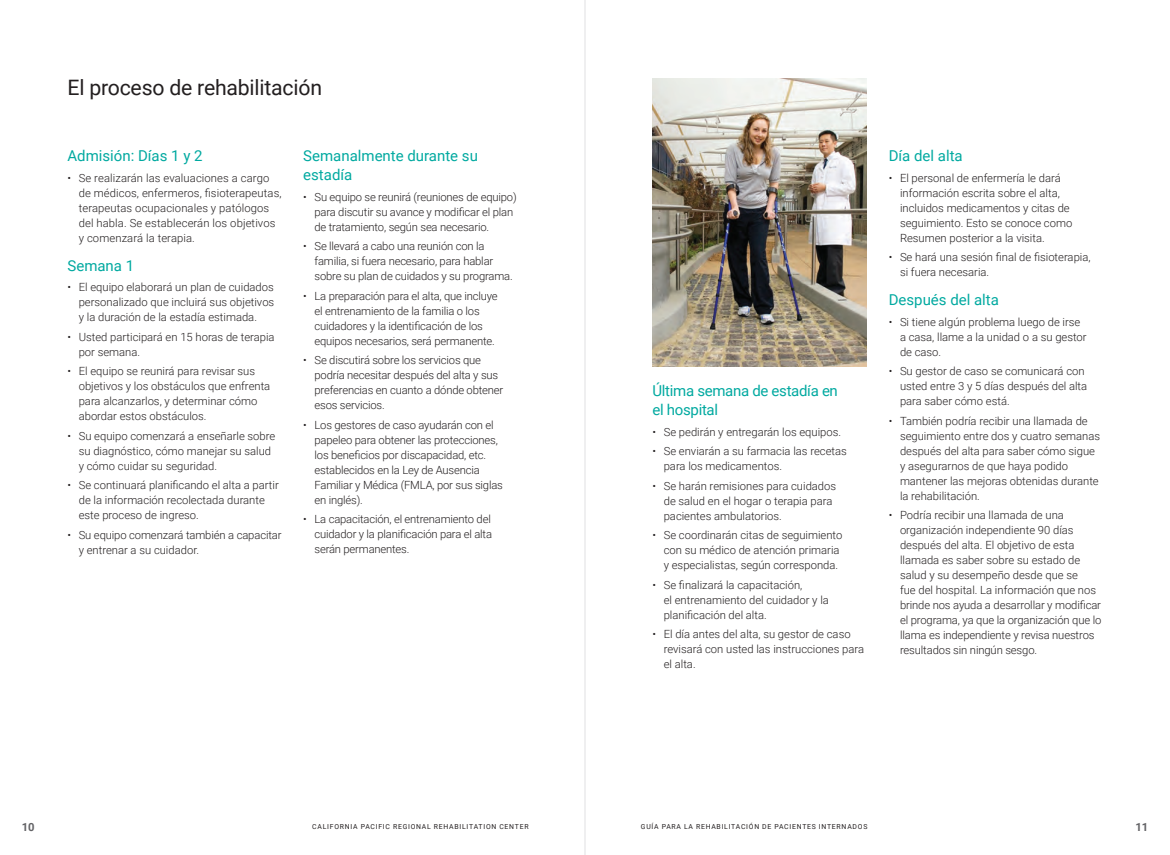
<style>
.page{position:relative;width:1170px;height:855px;background:#fff}
.page>*{position:absolute;margin:0;border:0;box-sizing:border-box;transform-origin:0 0}
.First_Heading{font:21.25px "Roboto";letter-spacing:-.01em;color:#231f20}
.Headline{font:15px/18.8px "Roboto";color:#00a9a0}
.Headline-2{font:15px/18.8px "Roboto";letter-spacing:-.02em;color:#00a9a0}
.t1{font:300 11.25px/15px "Roboto";color:#231f20}
.t2{font:700 11.25px "Roboto";color:#636366}
.t3{font:6.88px "Roboto";letter-spacing:.11em;color:#231f20}
</style>
<div class="page">
<hr style="left:585px;top:0;width:1px;height:855px;background:#e0e1e3">
<img style="left:652px;top:79px;width:215px;height:288px">
<p class="First_Heading" style="left:68px;top:72px;width:256px">El proceso de rehabilitación</p>
<p class="Headline" style="left:68px;top:146px;width:137px">Admisión: Días 1 y 2</p>
<p class="t1" style="left:79px;top:170px;width:204px;text-indent:-11px">• Se realizarán las evaluaciones a cargo de médicos, enfermeros, fisioterapeutas, terapeutas ocupacionales y patólogos del habla. Se establecerán los objetivos y comenzará la terapia.</p>
<p class="Headline" style="left:68px;top:255px;width:68px">Semana 1</p>
<p class="t1" style="left:79px;top:279px;width:197px;text-align:justify;text-indent:-11px">• El equipo elaborará un plan de cuidados personalizado que incluirá sus objetivos y la duración de la estadía estimada.</p>
<p class="t1" style="left:79px;top:329px;width:197px;text-indent:-11px">• Usted participará en 15 horas de terapia por semana.</p>
<p class="t1" style="left:79px;top:363px;width:193px;text-indent:-11px">• El equipo se reunirá para revisar sus objetivos y los obstáculos que enfrenta para alcanzarlos, y determinar cómo abordar estos obstáculos.</p>
<p class="t1" style="left:79px;top:428px;width:198px;text-indent:-11px">• Su equipo comenzará a enseñarle sobre su diagnóstico, cómo manejar su salud y cómo cuidar su seguridad.</p>
<p class="t1" style="left:79px;top:477px;width:202px;text-indent:-11px">• Se continuará planificando el alta a partir de la información recolectada durante este proceso de ingreso.</p>
<p class="t1" style="left:79px;top:527px;width:204px;text-indent:-11px">• Su equipo comenzará también a capacitar y entrenar a su cuidador.</p>
<p class="Headline" style="left:303px;top:146px;width:176px">Semanalmente durante su estadía</p>
<p class="t1" style="left:315px;top:189px;width:204px;text-indent:-11px">• Su equipo se reunirá (reuniones de equipo) para discutir su avance y modificar el plan de tratamiento, según sea necesario.</p>
<p class="t1" style="left:315px;top:238px;width:200px;text-indent:-11px">• Se llevará a cabo una reunión con la familia, si fuera necesario, para hablar sobre su plan de cuidados y su programa.</p>
<p class="t1" style="left:315px;top:288px;width:185px;text-indent:-11px">• La preparación para el alta, que incluye el entrenamiento de la familia o los cuidadores y la identificación de los equipos necesarios, será permanente.</p>
<p class="t1" style="left:315px;top:352px;width:190px;text-indent:-11px">• Se discutirá sobre los servicios que podría necesitar después del alta y sus preferencias en cuanto a dónde obtener esos servicios.</p>
<p class="t1" style="left:315px;top:417px;width:190px;text-indent:-11px">• Los gestores de caso ayudarán con el papeleo para obtener las protecciones, los beneficios por discapacidad, etc. establecidos en la Ley de Ausencia Familiar y Médica (FMLA, por sus siglas en inglés).</p>
<p class="t1" style="left:315px;top:511px;width:179px;text-align:justify;text-indent:-11px">• La capacitación, el entrenamiento del cuidador y la planificación para el alta serán permanentes.</p>
<p class="Headline-2" style="left:652px;top:381px;width:187px">Última semana de estadía en el hospital</p>
<p class="t1" style="left:652px;top:424px;width:190px">• Se pedirán y entregarán los equipos.</p>
<p class="t1" style="left:664px;top:443px;width:185px;text-indent:-11px">• Se enviarán a su farmacia las recetas para los medicamentos.</p>
<p class="t1" style="left:664px;top:478px;width:174px;text-indent:-11px">• Se harán remisiones para cuidados de salud en el hogar o terapia para pacientes ambulatorios.</p>
<p class="t1" style="left:664px;top:527px;width:180px;text-indent:-11px">• Se coordinarán citas de seguimiento con su médico de atención primaria y especialistas, según corresponda.</p>
<p class="t1" style="left:664px;top:577px;width:167px;text-indent:-11px">• Se finalizará la capacitación,<br>el entrenamiento del cuidador y la planificación del alta.</p>
<p class="t1" style="left:664px;top:626px;width:202px;text-indent:-11px">• El día antes del alta, su gestor de caso revisará con usted las instrucciones para el alta.</p>
<p class="Headline" style="left:889px;top:146px;width:76px">Día del alta</p>
<p class="t1" style="left:900px;top:170px;width:174px;text-indent:-11px">• El personal de enfermería le dará información escrita sobre el alta, incluidos medicamentos y citas de seguimiento. Esto se conoce como Resumen posterior a la visita.</p>
<p class="t1" style="left:900px;top:249px;width:192px;text-indent:-11px">• Se hará una sesión final de fisioterapia, si fuera necesaria.</p>
<p class="Headline" style="left:889px;top:290px;width:112px">Después del alta</p>
<p class="t1" style="left:900px;top:314px;width:188px;text-indent:-11px">• Si tiene algún problema luego de irse a casa, llame a la unidad o a su gestor de caso.</p>
<p class="t1" style="left:900px;top:363px;width:189px;text-indent:-11px">• Su gestor de caso se comunicará con usted entre 3 y 5 días después del alta para saber cómo está.</p>
<p class="t1" style="left:900px;top:413px;width:202px;text-indent:-11px">• También podría recibir una llamada de seguimiento entre dos y cuatro semanas después del alta para saber cómo sigue y asegurarnos de que haya podido mantener las mejoras obtenidas durante la rehabilitación.</p>
<p class="t1" style="left:900px;top:507px;width:203px;text-indent:-11px">• Podría recibir una llamada de una organización independiente 90 días después del alta. El objetivo de esta llamada es saber sobre su estado de salud y su desempeño desde que se<br>fue del hospital. La información que nos brinde nos ayuda a desarrollar y modificar el programa, ya que la organización que lo llama es independiente y revisa nuestros resultados sin ningún sesgo.</p>
<p class="t2" style="left:22px;top:819px;width:14px">10</p>
<p class="t3" style="left:312px;top:821px;width:218px">CALIFORNIA PACIFIC REGIONAL REHABILITATION CENTER</p>
<p class="t3" style="left:641px;top:821px;width:228px">GUÍA PARA LA REHABILITACIÓN DE PACIENTES INTERNADOS</p>
<p class="t2" style="left:1135px;top:819px;width:14px">11</p>
</div>
